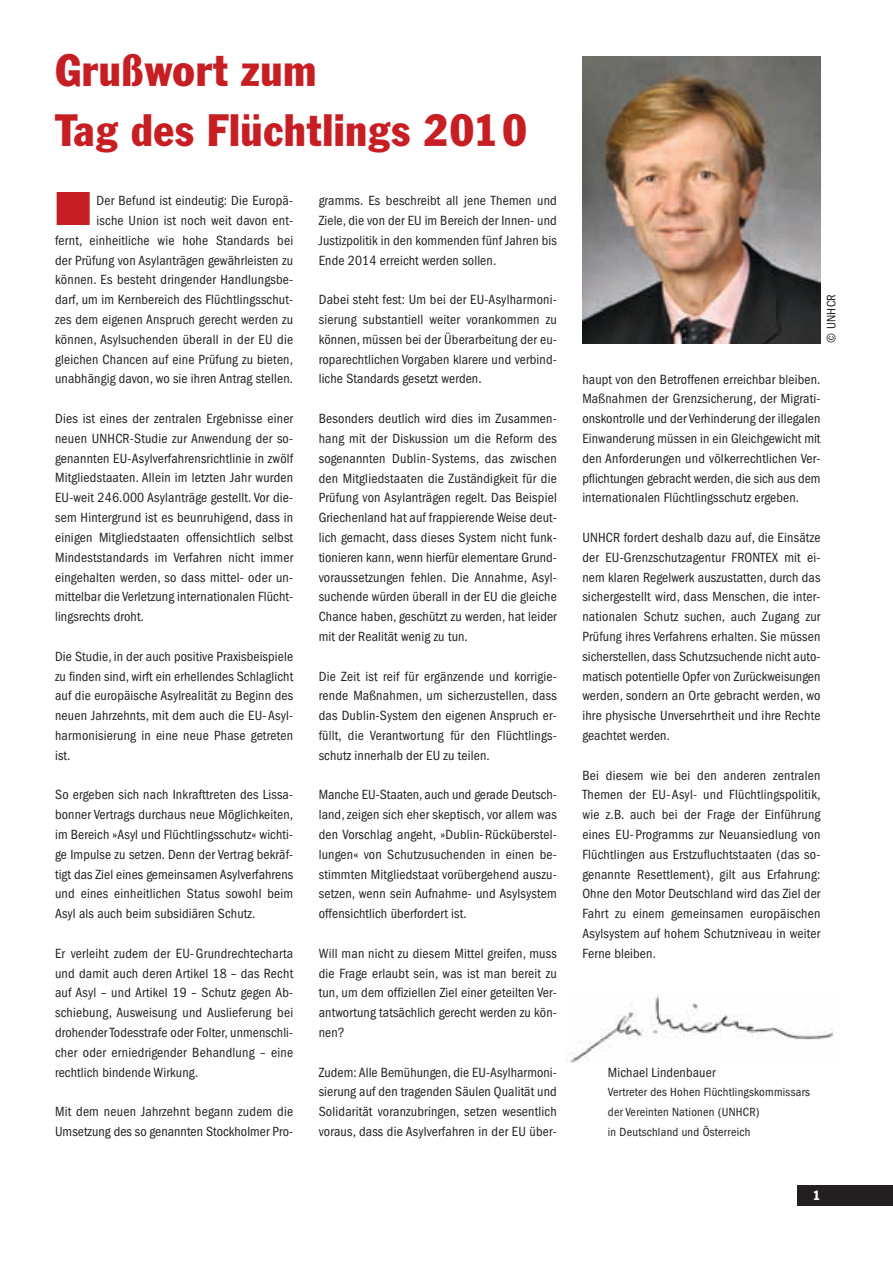
<style>
.page{position:relative;width:893px;height:1263px;background:#fff}
.page>*{position:absolute;margin:0;border:0;box-sizing:border-box;transform-origin:0 0}
.t1{font:45px/59.4px "Franklin ATF Condensed BQ";letter-spacing:.025em;color:#c71e24}
.t2{font:condensed 13.8px/19.8px "Franklin Gothic LT";letter-spacing:.01em;color:#231f20;text-align:justify}
.t3{font:13.5px "Franklin ATF Condensed BQ";color:#fff}
.t4{font:condensed 12.75px "Franklin Gothic LT";letter-spacing:.02em;color:#231f20}
.t5{font:condensed 12.3px/19.8px "Franklin Gothic LT";letter-spacing:.02em;color:#231f20}
.s1{color:#c71e24}
</style>
<div class="page">
<div style="left:797px;top:1185px;width:96px;height:21px;background:#231f20"></div>
<img style="left:582px;top:57px;width:238px;height:287px">
<img style="left:566px;top:995px;width:267px;height:68px">
<h1 class="t1" style="left:55px;top:45px;width:474px">Grußwort zum<br>Tag des Flüchtlings 2010</h1>
<p class="t2" style="left:55px;top:192px;width:240px;text-align:right"><span class="s1">■</span> Der Befund ist eindeutig: Die Europä&shy;ische Union ist noch weit davon ent-<br>fernt, einheitliche wie hohe Standards bei der Prüfung von Asylanträgen gewährleisten zu können. Es besteht dringender Handlungsbe&shy;darf, um im Kernbereich des Flüchtlingsschut&shy;zes dem eigenen Anspruch gerecht werden zu können, Asylsuchenden überall in der EU die gleichen Chancen auf eine Prüfung zu bieten, unabhängig davon, wo sie ihren Antrag stellen.</p>
<p class="t2" style="left:55px;top:410px;width:240px">Dies ist eines der zentralen Ergebnisse einer neuen UNHCR-Studie zur Anwendung der so&shy;genannten EU-Asylverfahrensrichtlinie in zwölf Mitgliedstaaten. Allein im letzten Jahr wurden EU-weit 246.000 Asylanträge gestellt. Vor die&shy;sem Hintergrund ist es beunruhigend, dass in einigen Mitgliedstaaten offensichtlich selbst Mindeststandards im Verfahren nicht immer eingehalten werden, so dass mittel- oder un&shy;mittelbar die Verletzung internationalen Flücht&shy;lingsrechts droht.</p>
<p class="t2" style="left:55px;top:648px;width:240px">Die Studie, in der auch positive Praxisbeispiele zu finden sind, wirft ein erhellendes Schlaglicht auf die europäische Asylrealität zu Beginn des neuen Jahrzehnts, mit dem auch die EU-Asyl&shy;harmonisierung in eine neue Phase getreten ist.</p>
<p class="t2" style="left:55px;top:786px;width:240px">So ergeben sich nach Inkrafttreten des Lissa&shy;bonner Vertrags durchaus neue Möglichkeiten, im Bereich »Asyl und Flüchtlingsschutz« wichti&shy;ge Impulse zu setzen. Denn der Vertrag bekräf&shy;tigt das Ziel eines gemeinsamen Asylverfahrens und eines einheitlichen Status sowohl beim Asyl als auch beim subsidiären Schutz.</p>
<p class="t2" style="left:55px;top:945px;width:240px">Er verleiht zudem der EU-Grundrechtecharta und damit auch deren Artikel 18 – das Recht auf Asyl – und Artikel 19 – Schutz gegen Ab&shy;schiebung, Ausweisung und Auslieferung bei drohender Todesstrafe oder Folter, unmenschli&shy;cher oder erniedrigender Behandlung – eine rechtlich bindende Wirkung.</p>
<p class="t2" style="left:55px;top:1103px;width:240px">Mit dem neuen Jahrzehnt begann zudem die<br>Umsetzung des so genannten Stockholmer Pro-</p>
<p class="t2" style="left:319px;top:192px;width:240px">gramms. Es beschreibt all jene Themen und Ziele, die von der EU im Bereich der Innen- und Justizpolitik in den kommenden fünf Jahren bis Ende 2014 erreicht werden sollen.</p>
<p class="t2" style="left:319px;top:291px;width:240px">Dabei steht fest: Um bei der EU-Asylharmoni&shy;sierung substantiell weiter vorankommen zu können, müssen bei der Überarbeitung der eu&shy;roparechtlichen Vorgaben klarere und verbind&shy;liche Standards gesetzt werden.</p>
<p class="t2" style="left:319px;top:410px;width:240px">Besonders deutlich wird dies im Zusammen&shy;hang mit der Diskussion um die Reform des sogenannten Dublin-Systems, das zwischen den Mitgliedstaaten die Zuständigkeit für die Prüfung von Asylanträgen regelt. Das Beispiel Griechenland hat auf frappierende Weise deut&shy;lich gemacht, dass dieses System nicht funk&shy;tionieren kann, wenn hierfür elementare Grund&shy;voraussetzungen fehlen. Die Annahme, Asyl&shy;suchende würden überall in der EU die gleiche Chance haben, geschützt zu werden, hat leider mit der Realität wenig zu tun.</p>
<p class="t2" style="left:319px;top:667px;width:240px">Die Zeit ist reif für ergänzende und korrigie&shy;rende Maßnahmen, um sicherzustellen, dass das Dublin-System den eigenen Anspruch er&shy;füllt, die Verantwortung für den Flüchtlings&shy;schutz innerhalb der EU zu teilen.</p>
<p class="t2" style="left:319px;top:786px;width:240px">Manche EU-Staaten, auch und gerade Deutsch&shy;land, zeigen sich eher skeptisch, vor allem was den Vorschlag angeht, »Dublin-Rücküberstel&shy;lungen« von Schutzusuchenden in einen be&shy;stimmten Mitgliedstaat vorübergehend auszu&shy;setzen, wenn sein Aufnahme- und Asylsystem offensichtlich überfordert ist.</p>
<p class="t2" style="left:319px;top:945px;width:240px">Will man nicht zu diesem Mittel greifen, muss die Frage erlaubt sein, was ist man bereit zu tun, um dem offiziellen Ziel einer geteilten Ver&shy;antwortung tatsächlich gerecht werden zu kön&shy;nen?</p>
<p class="t2" style="left:319px;top:1063px;width:240px">Zudem: Alle Bemühungen, die EU-Asylharmoni&shy;sierung auf den tragenden Säulen Qualität und Solidarität voranzubringen, setzen wesentlich voraus, dass die Asylverfahren in der EU über-</p>
<p class="t4" style="left:826px;top:343px;width:50px;rotate:-90deg">© UNHCR</p>
<p class="t2" style="left:582px;top:370px;width:240px">haupt von den Betroffenen erreichbar bleiben.<br>Maßnahmen der Grenzsicherung, der Migrati&shy;onskontrolle und der Verhinderung der illegalen Einwanderung müssen in ein Gleichgewicht mit den Anforderungen und völkerrechtlichen Ver&shy;pflichtungen gebracht werden, die sich aus dem internationalen Flüchtlingsschutz ergeben.</p>
<p class="t2" style="left:582px;top:529px;width:240px">UNHCR fordert deshalb dazu auf, die Einsätze der EU-Grenzschutzagentur FRONTEX mit ei&shy;nem klaren Regelwerk auszustatten, durch das sichergestellt wird, dass Menschen, die inter&shy;nationalen Schutz suchen, auch Zugang zur Prüfung ihres Verfahrens erhalten. Sie müssen sicherstellen, dass Schutzsuchende nicht auto&shy;matisch potentielle Opfer von Zurückweisungen werden, sondern an Orte gebracht werden, wo ihre physische Unversehrtheit und ihre Rechte geachtet werden.</p>
<p class="t2" style="left:582px;top:766px;width:240px">Bei diesem wie bei den anderen zentralen Themen der EU-Asyl- und Flüchtlingspolitik, wie z.B. auch bei der Frage der Einführung eines EU-Programms zur Neuansiedlung von Flüchtlingen aus Erstzufluchtstaaten (das so&shy;genannte Resettlement), gilt aus Erfahrung:<br>Ohne den Motor Deutschland wird das Ziel der Fahrt zu einem gemeinsamen europäischen Asylsystem auf hohem Schutzniveau in weiter Ferne bleiben.</p>
<p class="t2" style="left:608px;top:1063px;width:109px">Michael Lindenbauer</p>
<p class="t5" style="left:608px;top:1083px;width:204px">Vertreter des Hohen Flüchtlingskommissars der Vereinten Nationen (UNHCR)<br>in Deutschland und Österreich</p>
<p class="t3" style="left:813px;top:1190px;width:9px">1</p>
</div>
